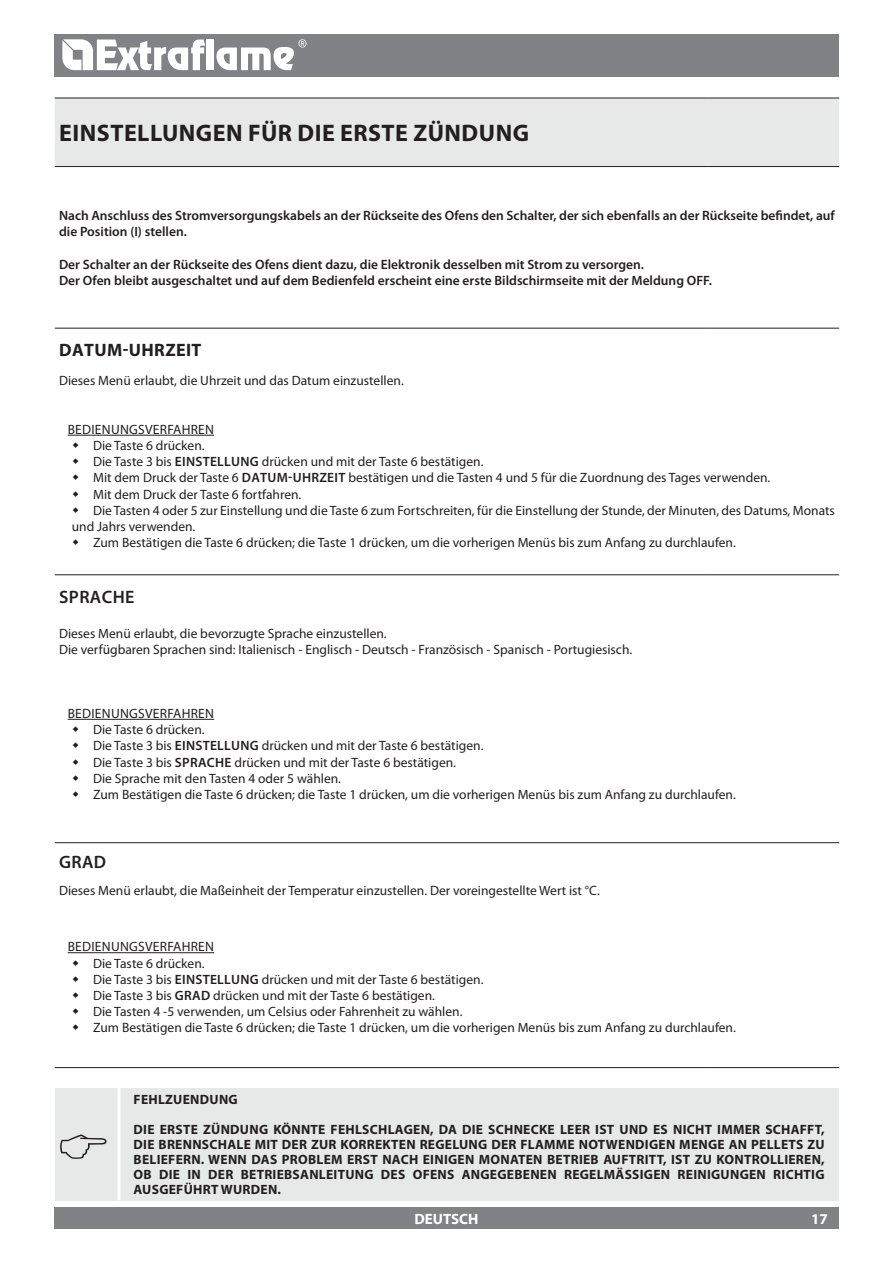
<style>
.page{position:relative;width:893px;height:1263px;background:#fff}
.page>*{position:absolute;margin:0;border:0;box-sizing:border-box;transform-origin:0 0}
.t1{font:700 24px "Myriad Pro";color:#231f20}
.t2{font:700 18px "Myriad Pro";letter-spacing:.02em;color:#231f20}
.t3{font:600 18px "Myriad Pro";color:#231f20}
.t4{font:700 15px "Myriad Pro";color:#fff}
.t5{font:13.5px/16.2px "Myriad Pro";color:#231f20}
.t6{font:700 13.5px/15px "Myriad Pro";letter-spacing:.02em;color:#231f20;text-align:justify}
.t7{font:600 13.5px/16.2px "Myriad Pro";color:#231f20}
.t8{font:13.5px "Myriad Pro";letter-spacing:.02em;color:#231f20}
.s1{font-weight:600}
</style>
<div class="page">
<div style="left:54px;top:34px;width:785px;height:43px;background:#808285"></div>
<div style="left:54px;top:1208px;width:785px;height:21px;background:#808285"></div>
<svg style="left:62px;top:39px;width:143px;height:31px"></svg>
<div style="left:207px;top:40px;width:7px;height:30px;background:#fff"></div>
<svg style="left:216px;top:39px;width:90px;height:31px"></svg>
<div style="left:55px;top:99px;width:784px;height:67px;background:#e7e8e8"></div>
<hr style="left:55px;top:574px;width:653px;height:1px;background:#231f20">
<hr style="left:708px;top:574px;width:131px;height:1px;background:#231f20">
<hr style="left:55px;top:328px;width:653px;height:1px;background:#231f20">
<hr style="left:708px;top:328px;width:131px;height:1px;background:#231f20">
<hr style="left:55px;top:842px;width:653px;height:1px;background:#231f20">
<hr style="left:708px;top:842px;width:131px;height:1px;background:#231f20">
<hr style="left:708px;top:98px;width:131px;height:1px;background:#231f20">
<hr style="left:55px;top:98px;width:653px;height:1px;background:#231f20">
<hr style="left:55px;top:166px;width:653px;height:1px;background:#231f20">
<hr style="left:708px;top:166px;width:131px;height:1px;background:#231f20">
<hr style="left:55px;top:1067px;width:653px;height:1px;background:#231f20">
<hr style="left:708px;top:1067px;width:131px;height:1px;background:#231f20">
<hr style="left:68px;top:435px;width:146px;height:1px;background:#231f20">
<hr style="left:68px;top:719px;width:146px;height:1px;background:#231f20">
<hr style="left:68px;top:952px;width:146px;height:1px;background:#231f20">
<div style="left:55px;top:1088px;width:784px;height:112px;background:#e7e8e8"></div>
<hr style="left:118px;top:1088px;width:3px;height:112px;background:#fff">
<h1 class="t1" style="left:59px;top:118px;width:15px">EINSTELLUNGEN</h1>
<h1 class="t1" style="left:248px;top:118px;width:16px">FÜR</h1>
<h1 class="t1" style="left:298px;top:118px;width:13px">DIE</h1>
<h1 class="t1" style="left:340px;top:118px;width:15px">ERSTE</h1>
<h1 class="t1" style="left:413px;top:118px;width:18px">ZÜNDUNG</h1>
<p class="t7" style="left:59px;top:207px;width:778px">Nach Anschluss des Stromversorgungskabels an der Rückseite des Ofens den Schalter, der sich ebenfalls an der Rückseite befindet, auf die Position (I) stellen.</p>
<p class="t7" style="left:59px;top:256px;width:654px">Der Schalter an der Rückseite des Ofens dient dazu, die Elektronik desselben mit Strom zu versorgen.<br>Der Ofen bleibt ausgeschaltet und auf dem Bedienfeld erscheint eine erste Bildschirmseite mit der Meldung OFF.</p>
<h2 class="t2" style="left:59px;top:338px;width:144px">DATUM-UHRZEIT</h2>
<p class="t5" style="left:59px;top:372px;width:346px">Dieses Menü erlaubt, die Uhrzeit und das Datum einzustellen.</p>
<p class="t8" style="left:68px;top:421px;width:139px">Bedien ungsverfahren</p>
<p class="t5" style="left:93px;top:437px;width:113px">Die Taste 6 drücken.</p>
<p class="t5" style="left:93px;top:453px;width:392px">Die Taste 3 bis <span class="s1">EIN STELLUNG</span> drücken und mit der Taste 6 bestätigen.</p>
<p class="t5" style="left:93px;top:470px;width:679px">Mit dem Druck der Taste 6 <span class="s1">DATUM-UHRZEIT</span> bestätigen und die Tasten 4 und 5 für die Zuordnung des Tages verwenden.</p>
<p class="t5" style="left:93px;top:486px;width:210px">Mit dem Druck der Taste 6 fortfahren.</p>
<p class="t5" style="left:93px;top:502px;width:743px">Die Tasten 4 oder 5 zur Einstellung und die Taste 6 zum Fortschreiten, für die Einstellung der Stunde, der Minuten, des Datums, Monats</p>
<p class="t5" style="left:72px;top:518px;width:125px">und Jahrs verwenden.</p>
<p class="t5" style="left:93px;top:534px;width:644px">Zum Bestätigen die Taste 6 drücken; die Taste 1 drücken, um die vorherigen Menüs bis zum Anfang zu durchlaufen.</p>
<h2 class="t3" style="left:59px;top:585px;width:22px">Sprache</h2>
<p class="t5" style="left:59px;top:625px;width:575px">Dieses Menü erlaubt, die bevorzugte Sprache einzustellen.<br>Die verfügbaren Sprachen sind: Italienisch - Englisch - Deutsch - Französisch - Spanisch - Portugiesisch.</p>
<p class="t5" style="left:93px;top:705px;width:644px;text-indent:-25px">Bedien ungsverfahren<br>Die Taste 6 drücken.<br>Die Taste 3 bis <span class="s1">EIN STELLUNG</span> drücken und mit der Taste 6 bestätigen.<br>Die Taste 3 bis <span class="s1">SPRACHE</span> drücken und mit der Taste 6 bestätigen.<br>Die Sprache mit den Tasten 4 oder 5 wählen.<br>Zum Bestätigen die Taste 6 drücken; die Taste 1 drücken, um die vorherigen Menüs bis zum Anfang zu durchlaufen.</p>
<h2 class="t3" style="left:59px;top:851px;width:13px">Grad</h2>
<p class="t5" style="left:59px;top:882px;width:542px">Dieses Menü erlaubt, die Maßeinheit der Temperatur einzustellen. Der voreingestellte Wert ist °C.</p>
<p class="t5" style="left:93px;top:938px;width:392px;text-indent:-25px">Bedien ungsverfahren<br>Die Taste 6 drücken.<br>Die Taste 3 bis <span class="s1">EIN STELLUNG</span> drücken und mit der Taste 6 bestätigen.<br>Die Taste 3 bis <span class="s1">Grad</span></p>
<p class="t5" style="left:93px;top:987px;width:644px;text-indent:120px">drücken und mit der Taste 6 bestätigen.<br>Die Tasten 4 -5 verwenden, um Celsius oder Fahrenheit zu wählen.<br>Zum Bestätigen die Taste 6 drücken; die Taste 1 drücken, um die vorherigen Menüs bis zum Anfang zu durchlaufen.</p>
<p class="t6" style="left:134px;top:1092px;width:106px">FEHLZUENDUNG</p>
<p class="t6" style="left:134px;top:1122px;width:692px">DIE ERSTE ZÜNDUNG KÖNNTE FEHLSCHLAGEN, DA DIE SCHNECKE LEER IST UND ES NICHT IMMER SCHAFFT, DIE BRENNSCHALE MIT DER ZUR KORREKTEN REGELUNG DER FLAMME NOTWENDIGEN MENGE AN PELLETS ZU BELIEFERN. WENN DAS PROBLEM ERST NACH EINIGEN MONATEN BETRIEB AUFTRITT, IST ZU KONTROLLIEREN, OB DIE IN DER BETRIEBSANLEITUNG DES OFENS ANGEGEBENEN REGELMÄSSIGEN REINIGUNGEN RICHTIG AUSGEFÜHRT WURDEN.</p>
<p class="t4" style="left:414px;top:1209px;width:66px">DEUTSCH</p>
<p class="t4" style="left:811px;top:1209px;width:18px">17</p>
</div>
